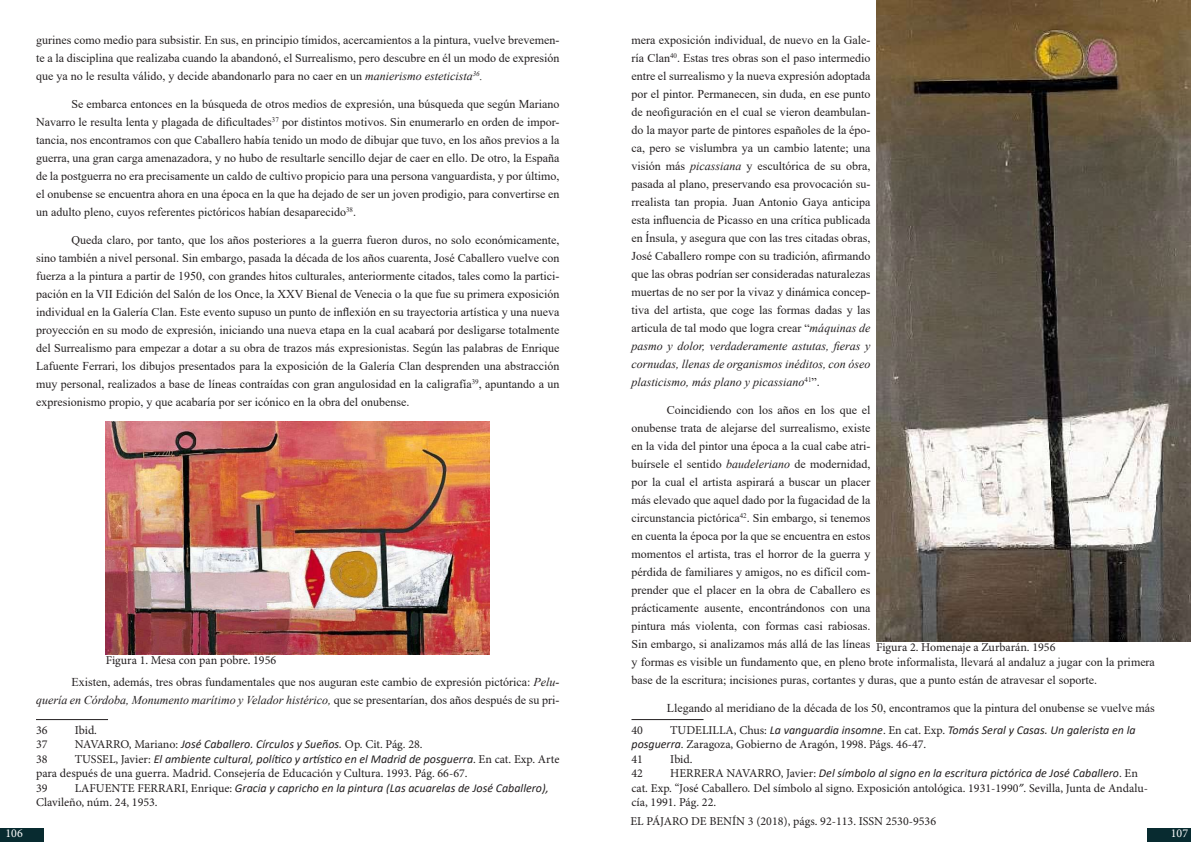
<style>
.page{position:relative;width:1191px;height:842px;background:#fff}
.page>*{position:absolute;margin:0;border:0;box-sizing:border-box;transform-origin:0 0}
.t1{font:12px/18px "Times New Roman";color:#231f20;text-align:justify}
.t2{font:12px/14.4px "Minion Pro";color:#231f20}
.t3{font:italic 12px "Calibri";color:#231f20}
.t4{font:12px "Minion Pro";color:#fff}
.s1{font-style:italic}
.s2{font-family:"Calibri";font-style:italic}
.s3{font-family:"Minion Pro";font-style:normal}
</style>
<div class="page">
<hr style="left:36px;top:719px;width:72px;height:1px;background:#231f20">
<hr style="left:631px;top:719px;width:72px;height:1px;background:#231f20">
<img style="left:877px;top:0;width:314px;height:641px">
<img style="left:106px;top:421px;width:384px;height:233px">
<div style="left:0;top:828px;width:43px;height:14px;background:#082b30"></div>
<div style="left:1147px;top:828px;width:44px;height:14px;background:#082b30"></div>
<p class="t1" style="left:36px;top:31px;width:525px">gurines como medio para subsistir. En sus, en principio tímidos, acercamientos a la pintura, vuelve brevemen&shy;te a la disciplina que realizaba cuando la abandonó, el Surrealismo, pero descubre en él un modo de expresión que ya no le resulta válido, y decide abandonarlo para no caer en un <span class="s1">manierismo esteticista</span><sup>36</sup><span class="s1">.</span></p>
<p class="t1" style="left:36px;top:95px;width:525px;text-indent:35px">Se embarca entonces en la búsqueda de otros medios de expresión, una búsqueda que según Mariano Navarro le resulta lenta y plagada de dificultades<sup>37</sup> por distintos motivos. Sin enumerarlo en orden de impor&shy;tancia, nos encontramos con que Caballero había tenido un modo de dibujar que tuvo, en los años previos a la guerra, una gran carga amenazadora, y no hubo de resultarle sencillo dejar de caer en ello. De otro, la España de la postguerra no era precisamente un caldo de cultivo propicio para una persona vanguardista, y por último, el onubense se encuentra ahora en una época en la que ha dejado de ser un joven prodigio, para convertirse en un adulto pleno, cuyos referentes pictóricos habían desaparecido<sup>38</sup>.</p>
<p class="t1" style="left:36px;top:231px;width:525px;text-indent:35px">Queda claro, por tanto, que los años posteriores a la guerra fueron duros, no solo económicamente, sino también a nivel personal. Sin embargo, pasada la década de los años cuarenta, José Caballero vuelve con fuerza a la pintura a partir de 1950, con grandes hitos culturales, anteriormente citados, tales como la partici&shy;pación en la VII Edición del Salón de los Once, la XXV Bienal de Venecia o la que fue su primera exposición individual en la Galería Clan. Este evento supuso un punto de inflexión en su trayectoria artística y una nueva proyección en su modo de expresión, iniciando una nueva etapa en la cual acabará por desligarse totalmente del Surrealismo para empezar a dotar a su obra de trazos más expresionistas. Según las palabras de Enrique Lafuente Ferrari, los dibujos presentados para la exposición de la Galería Clan desprenden una abstracción muy personal, realizados a base de líneas contraídas con gran angulosidad en la caligrafía<sup>39</sup>, apuntando a un expresionismo propio, y que acabaría por ser icónico en la obra del onubense.</p>
<p class="t2" style="left:106px;top:653px;width:172px">Figura 1. Mesa con pan pobre. 1956</p>
<p class="t1" style="left:36px;top:673px;width:525px;text-align:right">Existen, además, tres obras fundamentales que nos auguran este cambio de expresión pictórica: <span class="s1">Pelu-<br>quería en Córdoba, Monumento marítimo y Velador histérico,</span> que se presentarían, dos años después de su pri-</p>
<p class="t2" style="left:36px;top:723px;width:13px">36</p>
<p class="t2" style="left:75px;top:723px;width:24px">Ibid.</p>
<p class="t2" style="left:36px;top:737px;width:13px">37</p>
<p class="t2" style="left:75px;top:737px;width:349px">NAVARRO, Mariano: <span class="s2">José Caballero. Círculos y Sueños.</span> Op. Cit. Pág. 28.</p>
<p class="t2" style="left:36px;top:752px;width:13px">38</p>
<p class="t3" style="left:75px;top:750px;width:486px"><span class="s3">TUSSEL, Javier:</span> El ambiente cultural, político y artístico en el Madrid de posguerra<span class="s3">. En cat. Exp. Arte</span></p>
<p class="t2" style="left:36px;top:766px;width:433px">para después de una guerra. Madrid. Consejería de Educación y Cultura. 1993. Pág. 66-67.<br>39</p>
<p class="t3" style="left:75px;top:779px;width:475px"><span class="s3">LAFUENTE FERRARI, Enrique:</span> Gracia y capricho en la pintura (Las acuarelas de José Caballero),</p>
<p class="t2" style="left:36px;top:795px;width:123px">Clavileño, núm. 24, 1953.</p>
<p class="t1" style="left:631px;top:31px;width:240px">mera exposición individual, de nuevo en la Gale&shy;ría Clan<sup>40</sup>. Estas tres obras son el paso intermedio entre el surrealismo y la nueva expresión adoptada por el pintor. Permanecen, sin duda, en ese punto de neofiguración en el cual se vieron deambulan&shy;do la mayor parte de pintores españoles de la épo&shy;ca, pero se vislumbra ya un cambio latente; una visión más <span class="s1">picassiana</span> y escultórica de su obra, pasada al plano, preservando esa provocación su&shy;rrealista tan propia. Juan Antonio Gaya anticipa esta influencia de Picasso en una crítica publicada en Ínsula, y asegura que con las tres citadas obras, José Caballero rompe con su tradición, afirmando que las obras podrían ser consideradas naturalezas muertas de no ser por la vivaz y dinámica concep&shy;tiva del artista, que coge las formas dadas y las articula de tal modo que logra crear “<span class="s1">máquinas de pasmo y dolor, verdaderamente astutas, fieras y cornudas, llenas de organismos inéditos, con óseo plasticismo, más plano y picassiano</span><sup>41</sup>”.</p>
<p class="t1" style="left:631px;top:401px;width:525px;text-align:left;text-indent:35px">Coincidiendo con los años en los que el<br>onubense trata de alejarse del surrealismo, existe<br>en la vida del pintor una época a la cual cabe atri-<br>buírsele el sentido <span class="s1">baudeleriano</span> de modernidad,<br>por la cual el artista aspirará a buscar un placer<br>más elevado que aquel dado por la fugacidad de la<br>circunstancia pictórica<sup>42</sup>. Sin embargo, si tenemos<br>en cuenta la época por la que se encuentra en estos<br>momentos el artista, tras el horror de la guerra y<br>pérdida de familiares y amigos, no es difícil com-<br>prender que el placer en la obra de Caballero es<br>prácticamente ausente, encontrándonos con una<br>pintura más violenta, con formas casi rabiosas.<br>Sin embargo, si analizamos más allá de las líneas<br>y formas es visible un fundamento que, en pleno brote informalista, llevará al andaluz a jugar con la primera base de la escritura; incisiones puras, cortantes y duras, que a punto están de atravesar el soporte.</p>
<p class="t1" style="left:667px;top:699px;width:489px">Llegando al meridiano de la década de los 50, encontramos que la pintura del onubense se vuelve más</p>
<p class="t2" style="left:631px;top:723px;width:13px">40</p>
<p class="t3" style="left:670px;top:722px;width:467px"><span class="s3">TUDELILLA, Chus:</span> La vanguardia insomne<span class="s3">. En cat. Exp.</span> Tomás Seral y Casas. Un galerista en la</p>
<p class="t2" style="left:631px;top:737px;width:296px"><span class="s2">posguerra</span>. Zaragoza, Gobierno de Aragón, 1998. Págs. 46-47.<br>41</p>
<p class="t2" style="left:876px;top:640px;width:181px">Figura 2. Homenaje a Zurbarán. 1956</p>
<p class="t2" style="left:670px;top:752px;width:24px">Ibid.</p>
<p class="t2" style="left:631px;top:766px;width:13px">42</p>
<p class="t3" style="left:670px;top:765px;width:469px"><span class="s3">HERRERA NAVARRO, Javier:</span> Del símbolo al signo en la escritura pictórica de José Caballero<span class="s3">. En</span></p>
<p class="t2" style="left:631px;top:781px;width:518px">cat. Exp. “José Caballero<span class="s2">.</span> Del símbolo al signo. Exposición antológica. 1931-1990<span class="s2">”</span>. Sevilla, Junta de Andalu&shy;cía, 1991. Pág. 22.</p>
<p class="t2" style="left:630px;top:814px;width:307px">EL PÁJARO DE BENÍN 3 (2018), págs. 92-113. ISSN 2530-9536</p>
<p class="t4" style="left:6px;top:825px;width:19px">106</p>
<p class="t4" style="left:1170px;top:825px;width:19px">107</p>
</div>
